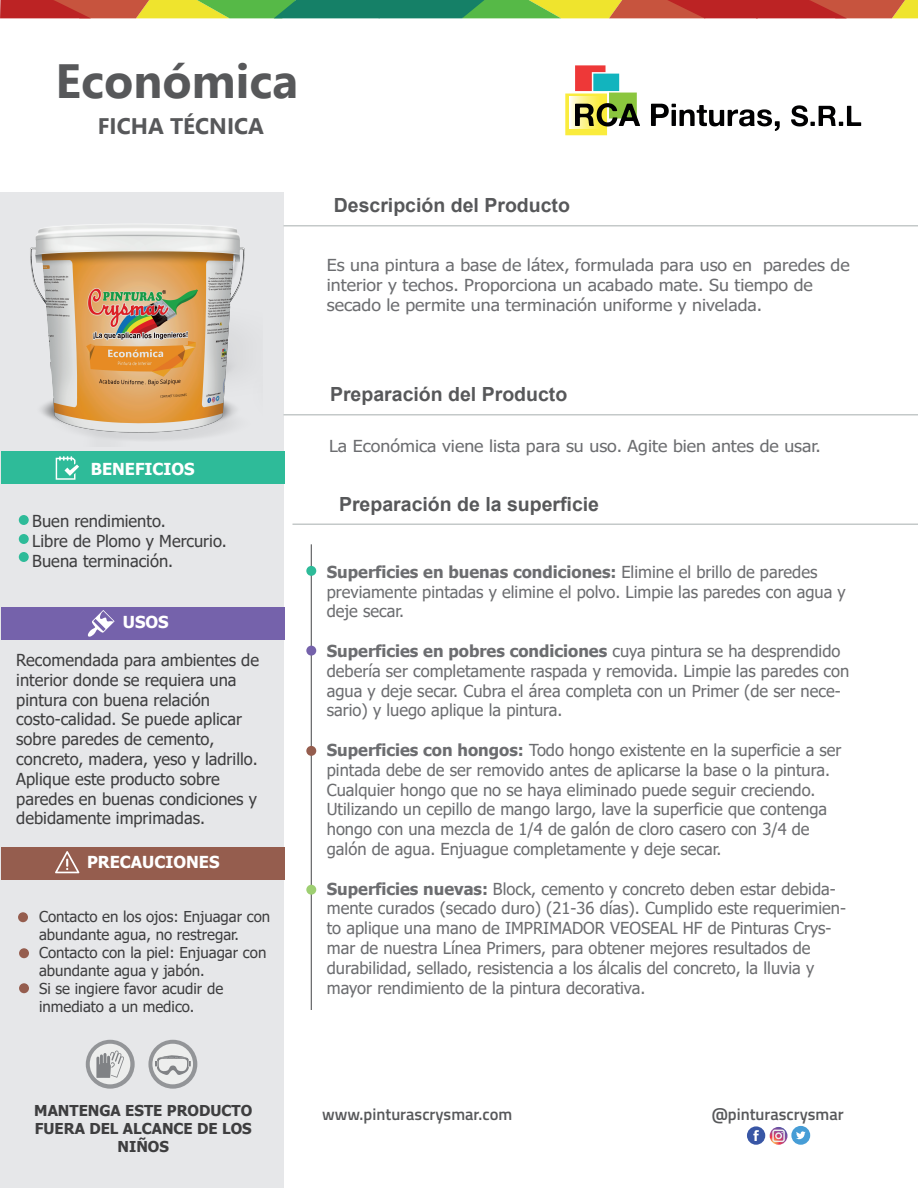
<style>
.page{position:relative;width:918px;height:1188px;background:#fff}
.page>*{position:absolute;margin:0;border:0;box-sizing:border-box;transform-origin:0 0}
.t1{font:700 48px "Nirmala UI";color:#57585a}
.t2{font:700 22.5px "Nirmala UI";color:#57585a}
.t3{font:700 19.5px "Arial";color:#57585a}
.t4{font:16.5px/19.8px "Tahoma";color:#6c6d70}
.t5{font:16.5px/19.8px "Tahoma";color:#3e3e3f}
.t6{font:16.5px/19.8px "Tahoma";color:#6c6d70;scale:1.08 1}
.t7{font:600 16.5px "Titillium";color:#57585a}
.t8{font:700 16.5px "Tahoma";color:#fff}
.t9{font:15px/18px "Tahoma";color:#3e3e3f}
.t10{font:700 15px/18px "Tahoma";color:#3e3e3f;text-align:center}
.s1{font-weight:700}
</style>
<div class="page">
<div style="left:0;top:192px;width:284px;height:996px;background:#e6e7e9"></div>
<hr style="left:311px;top:544px;width:1px;height:466px;background:#57585a">
<div style="left:306px;top:566px;width:10px;height:10px;background:#2ebb99;border-radius:50%"></div>
<div style="left:306px;top:646px;width:10px;height:10px;background:#7562ab;border-radius:50%"></div>
<div style="left:2px;top:452px;width:283px;height:32px;background:#2ebb99"></div>
<div style="left:2px;top:608px;width:283px;height:32px;background:#7562ab"></div>
<div style="left:2px;top:848px;width:283px;height:32px;background:#955d4e"></div>
<hr style="left:284px;top:225px;width:634px;height:1px;background:#c4c9c9">
<hr style="left:284px;top:414px;width:634px;height:2px;background:#c4c9c9">
<svg style="left:565px;top:65px;width:75px;height:71px"></svg>
<svg style="left:651px;top:104px;width:129px;height:27px"></svg>
<svg style="left:791px;top:105px;width:70px;height:22px"></svg>
<div style="left:747px;top:1126px;width:18px;height:19px;background:#3856a5;border-radius:50%"></div>
<svg style="left:753px;top:1130px;width:6px;height:11px"></svg>
<div style="left:791px;top:1126px;width:19px;height:19px;background:#469dd6;border-radius:9px"></div>
<svg style="left:796px;top:1131px;width:10px;height:8px"></svg>
<svg style="left:770px;top:1127px;width:17px;height:18px"></svg>
<svg style="left:772px;top:1130px;width:13px;height:12px"></svg>
<svg style="left:0;top:0;width:918px;height:18px;background:#957a3f"></svg>
<svg style="left:56px;top:456px;width:23px;height:24px"></svg>
<svg style="left:88px;top:610px;width:27px;height:27px"></svg>
<svg style="left:55px;top:851px;width:24px;height:22px"></svg>
<div style="left:306px;top:885px;width:10px;height:10px;background:#9ecf72;border-radius:50%"></div>
<div style="left:306px;top:746px;width:10px;height:10px;background:#955d4e;border-radius:50%"></div>
<div style="left:19px;top:515px;width:10px;height:10px;background:#2ebb99;border-radius:50%"></div>
<div style="left:19px;top:534px;width:10px;height:10px;background:#2ebb99;border-radius:50%"></div>
<div style="left:19px;top:552px;width:10px;height:10px;background:#2ebb99;border-radius:50%"></div>
<div style="left:18px;top:912px;width:10px;height:10px;background:#955d4e;border-radius:50%"></div>
<div style="left:19px;top:948px;width:10px;height:10px;background:#955d4e;border-radius:50%"></div>
<div style="left:19px;top:983px;width:10px;height:10px;background:#955d4e;border-radius:50%"></div>
<hr style="left:292px;top:524px;width:626px;height:1px;background:#c4c9c9">
<svg style="left:86px;top:1040px;width:49px;height:49px"></svg>
<div style="left:90px;top:1044px;width:40px;height:40px;background:#edeeed;border-radius:50%"></div>
<svg style="left:96px;top:1050px;width:28px;height:28px"></svg>
<svg style="left:148px;top:1040px;width:49px;height:49px"></svg>
<div style="left:152px;top:1044px;width:41px;height:40px;background:#edeeed;border-radius:50%"></div>
<svg style="left:155px;top:1053px;width:36px;height:22px"></svg>
<img style="left:30px;top:224px;width:215px;height:216px">
<h1 class="t1" style="left:56px;top:41px;width:244px">Económica</h1>
<h2 class="t2" style="left:98px;top:107px;width:168px">FICHA TÉCNICA</h2>
<p class="t8" style="left:91px;top:457px;width:106px">BENEFICIOS</p>
<p class="t5" style="left:32px;top:512px;width:196px">Buen rendimiento.<br>Libre de Plomo y Mercurio.<br>Buena terminación.</p>
<p class="t8" style="left:123px;top:611px;width:47px">USOS</p>
<p class="t5" style="left:16px;top:651px;width:244px">Recomendada para ambientes de interior donde se requiera una pintura con buena relación costo-calidad. Se puede aplicar sobre paredes de cemento, concreto, madera, yeso y ladrillo.<br>Aplique este producto sobre paredes en buenas condiciones y debidamente imprimadas.</p>
<p class="t8" style="left:87px;top:851px;width:134px">PRECAUCIONES</p>
<p class="t9" style="left:39px;top:908px;width:233px">Contacto en los ojos: Enjuagar con abundante agua, no restregar.<br>Contacto con la piel: Enjuagar con abundante agua y jabón.<br>Si se ingiere favor acudir de inmediato a un medico.</p>
<p class="t3" style="left:334px;top:191px;width:238px">Descripción del Producto</p>
<p class="t6" style="left:327px;top:256px;width:486px">Es una pintura a base de látex, formulada para uso en paredes de interior y techos. Proporciona un acabado mate. Su tiempo de secado le permite una terminación uniforme y nivelada.</p>
<p class="t3" style="left:330px;top:381px;width:239px">Preparación del Producto</p>
<p class="t6" style="left:329px;top:437px;width:457px">La Económica viene lista para su uso. Agite bien antes de usar.</p>
<p class="t3" style="left:339px;top:490px;width:262px">Preparación de la superficie</p>
<p class="t4" style="left:327px;top:563px;width:520px"><span class="s1">Superficies en buenas condiciones:</span> Elimine el brillo de paredes previamente pintadas y elimine el polvo. Limpie las paredes con agua y deje secar.</p>
<p class="t4" style="left:327px;top:642px;width:524px"><span class="s1">Superficies en pobres condiciones</span> cuya pintura se ha desprendido debería ser completamente raspada y removida. Limpie las paredes con agua y deje secar. Cubra el área completa con un Primer (de ser nece&shy;sario) y luego aplique la pintura.</p>
<p class="t4" style="left:327px;top:741px;width:516px"><span class="s1">Superficies con hongos:</span> Todo hongo existente en la superficie a ser pintada debe de ser removido antes de aplicarse la base o la pintura.<br>Cualquier hongo que no se haya eliminado puede seguir creciendo.<br>Utilizando un cepillo de mango largo, lave la superficie que contenga hongo con una mezcla de 1/4 de galón de cloro casero con 3/4 de galón de agua. Enjuague completamente y deje secar.</p>
<p class="t4" style="left:327px;top:880px;width:521px"><span class="s1">Superficies nuevas:</span> Block, cemento y concreto deben estar debida&shy;mente curados (secado duro) (21-36 días). Cumplido este requerimien&shy;to aplique una mano de IMPRIMADOR VEOSEAL HF de Pinturas Crys&shy;mar de nuestra Línea Primers, para obtener mejores resultados de durabilidad, sellado, resistencia a los álcalis del concreto, la lluvia y mayor rendimiento de la pintura decorativa.</p>
<p class="t10" style="left:34px;top:1102px;width:220px">MANTENGA ESTE PRODUCTO<br>FUERA DEL ALCANCE DE LOS<br>NIÑOS</p>
<p class="t7" style="left:322px;top:1102px;width:192px">www.pinturascrysmar.com</p>
<p class="t7" style="left:712px;top:1102px;width:133px">@pinturascrysmar</p>
</div>
